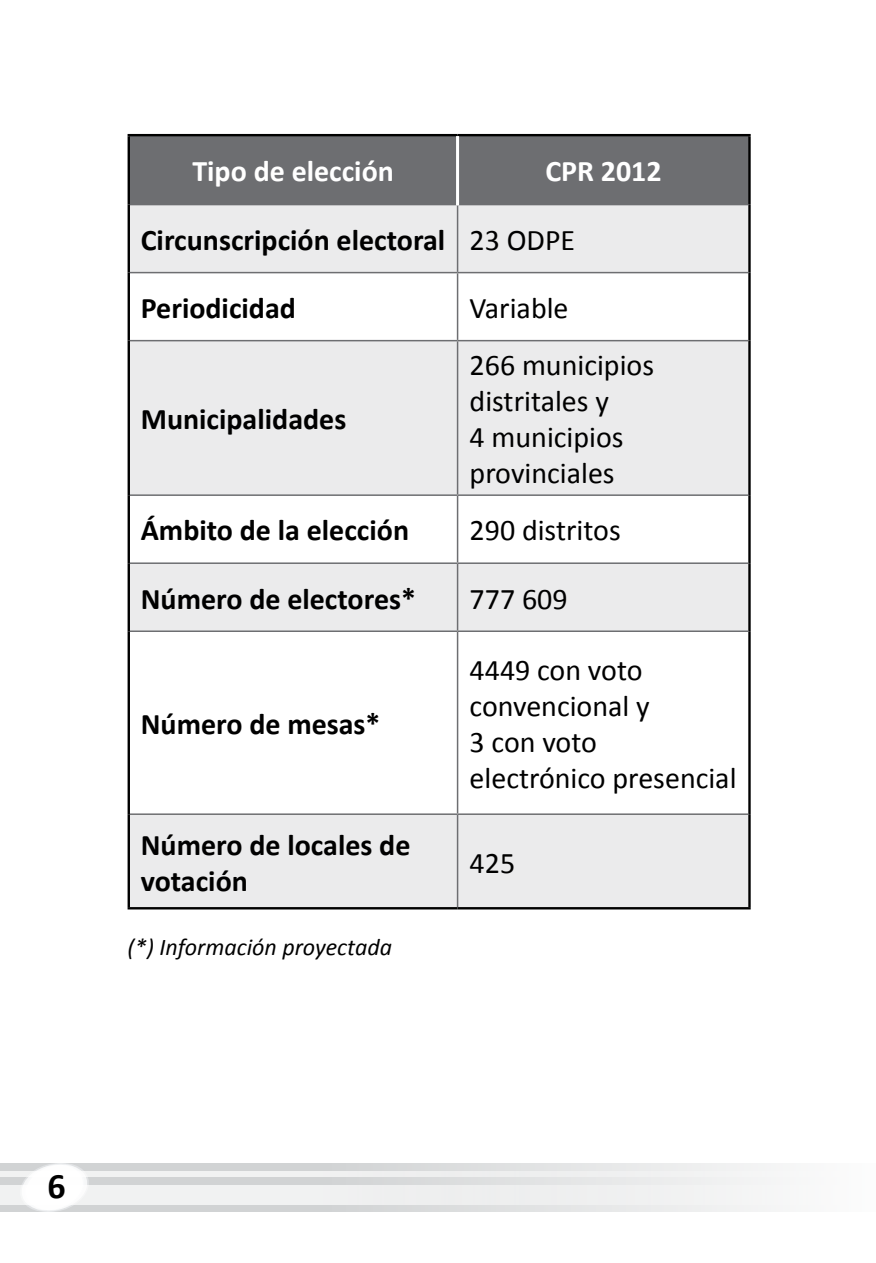
<style>
.page{position:relative;width:876px;height:1263px;background:#fff}
.page>*{position:absolute;margin:0;border:0;box-sizing:border-box;transform-origin:0 0}
.t1{font:700 36px "Calibri";color:#000}
.t2{font:700 30px/36px "Calibri";color:#000}
.t3{font:30px/36px "Calibri";color:#000}
.t4{font:700 30px "Calibri";color:#fff}
.t5{font:italic 24px "Calibri";color:#000}
.s1{font-weight:400}
</style>
<div class="page">
<div style="left:0;top:1163px;width:876px;height:49px;background:linear-gradient(to right,#c3c6c7,#f8f8f8)"></div>
<div style="left:0;top:1171px;width:876px;height:6px;background:#f1f2f2"></div>
<div style="left:0;top:1185px;width:876px;height:19px;background:#f1f2f2"></div>
<svg style="left:13px;top:1163px;width:83px;height:49px"></svg>
<div style="left:130px;top:136px;width:618px;height:68px;background:#6d6e71"></div>
<svg style="left:130px;top:205px;width:618px;height:702px;fill:#ebebec"></svg>
<hr style="left:128px;top:134px;width:330px;height:2px;background:#000">
<hr style="left:128px;top:136px;width:2px;height:69px;background:#000">
<hr style="left:458px;top:134px;width:293px;height:2px;background:#000">
<hr style="left:748px;top:136px;width:3px;height:69px;background:#000">
<hr style="left:128px;top:205px;width:2px;height:68px;background:#000">
<hr style="left:748px;top:205px;width:3px;height:68px;background:#000">
<hr style="left:128px;top:273px;width:2px;height:68px;background:#000">
<hr style="left:748px;top:273px;width:3px;height:68px;background:#000">
<hr style="left:128px;top:341px;width:2px;height:154px;background:#000">
<hr style="left:748px;top:341px;width:3px;height:154px;background:#000">
<hr style="left:128px;top:495px;width:2px;height:68px;background:#000">
<hr style="left:748px;top:495px;width:3px;height:68px;background:#000">
<hr style="left:128px;top:563px;width:2px;height:68px;background:#000">
<hr style="left:748px;top:563px;width:3px;height:68px;background:#000">
<hr style="left:128px;top:631px;width:2px;height:183px;background:#000">
<hr style="left:748px;top:631px;width:3px;height:183px;background:#000">
<hr style="left:128px;top:814px;width:2px;height:93px;background:#000">
<hr style="left:748px;top:814px;width:3px;height:93px;background:#000">
<hr style="left:128px;top:907px;width:330px;height:2px;background:#000">
<hr style="left:458px;top:907px;width:293px;height:2px;background:#000">
<hr style="left:130px;top:204px;width:328px;height:1px;background:#6d6e71">
<hr style="left:458px;top:204px;width:290px;height:1px;background:#6d6e71">
<hr style="left:457px;top:205px;width:1px;height:67px;background:#6d6e71">
<hr style="left:130px;top:272px;width:328px;height:1px;background:#6d6e71">
<hr style="left:458px;top:272px;width:290px;height:1px;background:#6d6e71">
<hr style="left:457px;top:273px;width:1px;height:67px;background:#6d6e71">
<hr style="left:130px;top:340px;width:328px;height:1px;background:#6d6e71">
<hr style="left:458px;top:340px;width:290px;height:1px;background:#6d6e71">
<hr style="left:457px;top:341px;width:1px;height:153px;background:#6d6e71">
<hr style="left:130px;top:494px;width:328px;height:2px;background:#6d6e71">
<hr style="left:458px;top:494px;width:290px;height:2px;background:#6d6e71">
<hr style="left:457px;top:496px;width:1px;height:66px;background:#6d6e71">
<hr style="left:130px;top:562px;width:328px;height:2px;background:#6d6e71">
<hr style="left:458px;top:562px;width:290px;height:2px;background:#6d6e71">
<hr style="left:457px;top:564px;width:1px;height:66px;background:#6d6e71">
<hr style="left:130px;top:630px;width:328px;height:2px;background:#6d6e71">
<hr style="left:458px;top:630px;width:290px;height:2px;background:#6d6e71">
<hr style="left:457px;top:632px;width:1px;height:181px;background:#6d6e71">
<hr style="left:130px;top:813px;width:328px;height:2px;background:#6d6e71">
<hr style="left:458px;top:813px;width:290px;height:2px;background:#6d6e71">
<hr style="left:457px;top:815px;width:1px;height:92px;background:#6d6e71">
<hr style="left:456px;top:136px;width:3px;height:69px;background:#fff">
<p class="t4" style="left:192px;top:152px;width:203px">Tipo de elección</p>
<p class="t4" style="left:545px;top:152px;width:118px">CPR 2012</p>
<p class="t2" style="left:141px;top:222px;width:436px">Circunscripción electoral <span class="s1">23 ODPE</span></p>
<p class="t2" style="left:141px;top:290px;width:157px">Periodicidad</p>
<p class="t3" style="left:470px;top:290px;width:100px">Variable</p>
<p class="t2" style="left:141px;top:401px;width:207px">Municipalidades</p>
<p class="t3" style="left:470px;top:347px;width:186px">266 municipios distritales y<br>4 municipios provinciales</p>
<p class="t2" style="left:141px;top:512px;width:270px">Ámbito de la elección</p>
<p class="t3" style="left:470px;top:513px;width:153px">290 distritos</p>
<p class="t2" style="left:141px;top:580px;width:277px">Número de electores*</p>
<p class="t3" style="left:470px;top:581px;width:100px">777 609</p>
<p class="t2" style="left:141px;top:706px;width:241px">Número de mesas*</p>
<p class="t2" style="left:141px;top:826px;width:271px">Número de locales de votación</p>
<p class="t5" style="left:128px;top:931px;width:266px">(*) Información proyectada</p>
<p class="t3" style="left:470px;top:652px;width:268px">4449 con voto convencional y<br>3 con voto electrónico presencial</p>
<p class="t3" style="left:470px;top:845px;width:47px">425</p>
<p class="t1" style="left:47px;top:1163px;width:20px">6</p>
</div>
